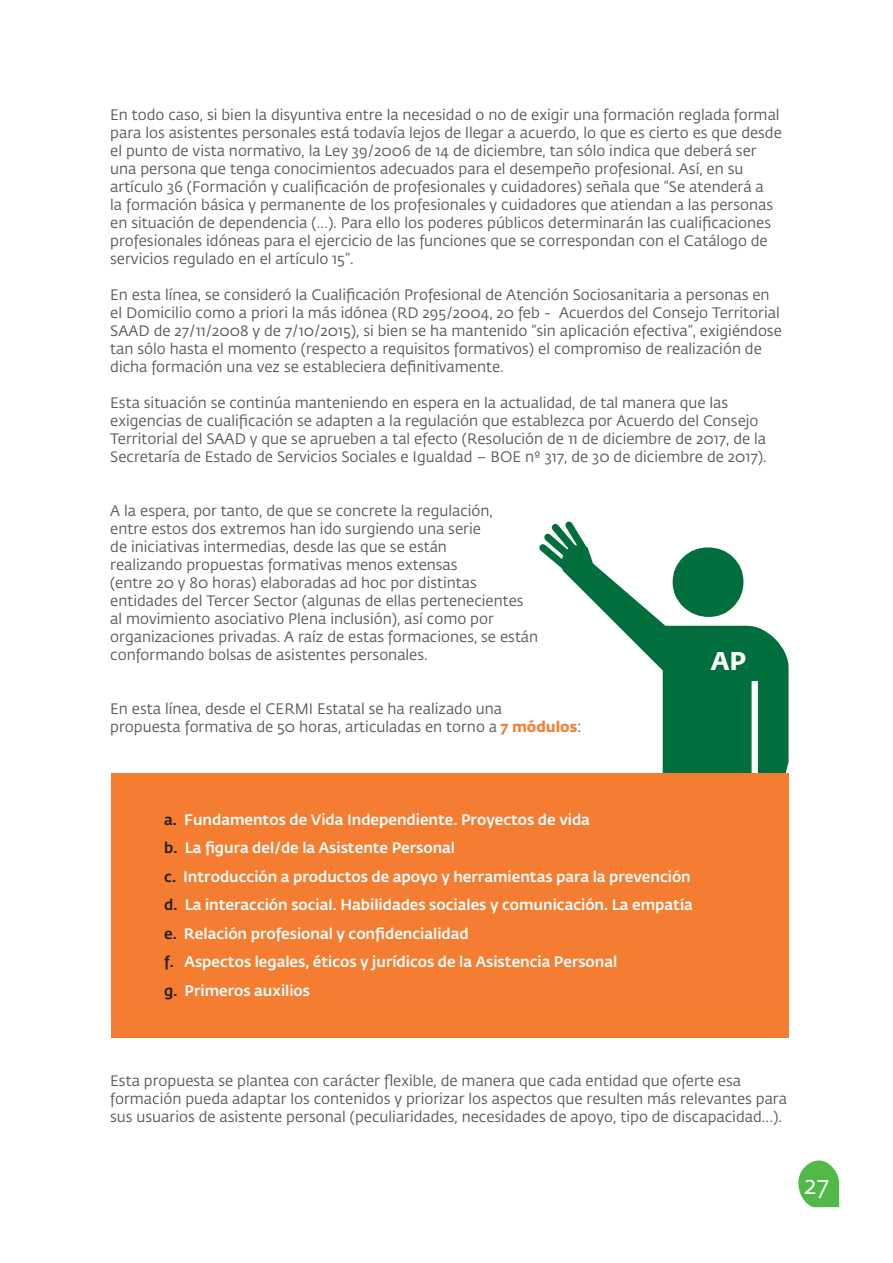
<style>
.page{position:relative;width:893px;height:1263px;background:#fff}
.page>*{position:absolute;margin:0;border:0;box-sizing:border-box;transform-origin:0 0}
.t1{font:700 25.5px "Fedra Sans Pro";color:#fff}
.t2{font:25.5px "Fedra Sans Pro";color:#fff}
.t3{font:15px/18px "Fedra Sans Pro";color:#57585a}
.t4{font:500 15px/28.5px "Fedra Sans Pro";color:#fff}
.s1{font-weight:700;color:#f48036}
.s2{color:#231f20}
</style>
<div class="page">
<svg style="left:581px;top:547px;width:208px;height:226px;fill:#006f3c"></svg>
<svg style="left:539px;top:521px;width:56px;height:68px"></svg>
<div style="left:111px;top:773px;width:678px;height:264px;background:#f47d31"></div>
<svg style="left:798px;top:1160px;width:41px;height:47px"></svg>
<p class="t3" style="left:110px;top:105px;width:673px">En todo caso, si bien la disyuntiva entre la necesidad o no de exigir una formación reglada formal para los asistentes personales está todavía lejos de llegar a acuerdo, lo que es cierto es que desde el punto de vista normativo, la Ley 39/2006 de 14 de diciembre, tan sólo indica que deberá ser una persona que tenga conocimientos adecuados para el desempeño profesional. Así, en su artículo 36 (Formación y cualificación de profesionales y cuidadores) señala que “Se atenderá a<br>la formación básica y permanente de los profesionales y cuidadores que atiendan a las personas en situación de dependencia (…). Para ello los poderes públicos determinarán las cualificaciones profesionales idóneas para el ejercicio de las funciones que se correspondan con el Catálogo de servicios regulado en el artículo 15”.</p>
<p class="t3" style="left:110px;top:285px;width:673px">En esta línea, se consideró la Cualificación Profesional de Atención Sociosanitaria a personas en el Domicilio como a priori la más idónea (RD 295/2004, 20 feb - Acuerdos del Consejo Territorial SAAD de 27/11/2008 y de 7/10/2015), si bien se ha mantenido “sin aplicación efectiva”, exigiéndose tan sólo hasta el momento (respecto a requisitos formativos) el compromiso de realización de dicha formación una vez se estableciera definitivamente.</p>
<p class="t3" style="left:110px;top:393px;width:658px">Esta situación se continúa manteniendo en espera en la actualidad, de tal manera que las exigencias de cualificación se adapten a la regulación que establezca por Acuerdo del Consejo Territorial del SAAD y que se aprueben a tal efecto (Resolución de 11 de diciembre de 2017, de la Secretaría de Estado de Servicios Sociales e Igualdad – BOE nº 317, de 30 de diciembre de 2017).</p>
<p class="t3" style="left:110px;top:501px;width:429px">A la espera, por tanto, de que se concrete la regulación,<br>entre estos dos extremos han ido surgiendo una serie<br>de iniciativas intermedias, desde las que se están<br>realizando propuestas formativas menos extensas<br>(entre 20 y 80 horas) elaboradas ad hoc por distintas entidades del Tercer Sector (algunas de ellas pertenecientes al movimiento asociativo Plena inclusión), así como por organizaciones privadas. A raíz de estas formaciones, se están conformando bolsas de asistentes personales.</p>
<p class="t3" style="left:110px;top:699px;width:473px">En esta línea, desde el CERMI Estatal se ha realizado una<br>propuesta formativa de 50 horas, articuladas en torno a <span class="s1">7 módulos</span>:</p>
<h1 class="t1" style="left:711px;top:641px;width:36px">AP</h1>
<p class="t4" style="left:164px;top:804px;width:530px"><span class="s2">a.</span> Fundamentos de Vida Independiente. Proyectos de vida<br><span class="s2">b.</span> La figura del/de la Asistente Personal<br><span class="s2">c.</span> Introducción a productos de apoyo y herramientas para la prevención <span class="s2">d.</span> La interacción social. Habilidades sociales y comunicación. La empatía <span class="s2">e.</span> Relación profesional y confidencialidad<br><span class="s2">f.</span> Aspectos legales, éticos y jurídicos de la Asistencia Personal<br><span class="s2">g.</span> Primeros auxilios</p>
<p class="t3" style="left:110px;top:1071px;width:678px">Esta propuesta se plantea con carácter flexible, de manera que cada entidad que oferte esa formación pueda adaptar los contenidos y priorizar los aspectos que resulten más relevantes para sus usuarios de asistente personal (peculiaridades, necesidades de apoyo, tipo de discapacidad…).</p>
<h1 class="t2" style="left:804px;top:1168px;width:26px">27</h1>
</div>
